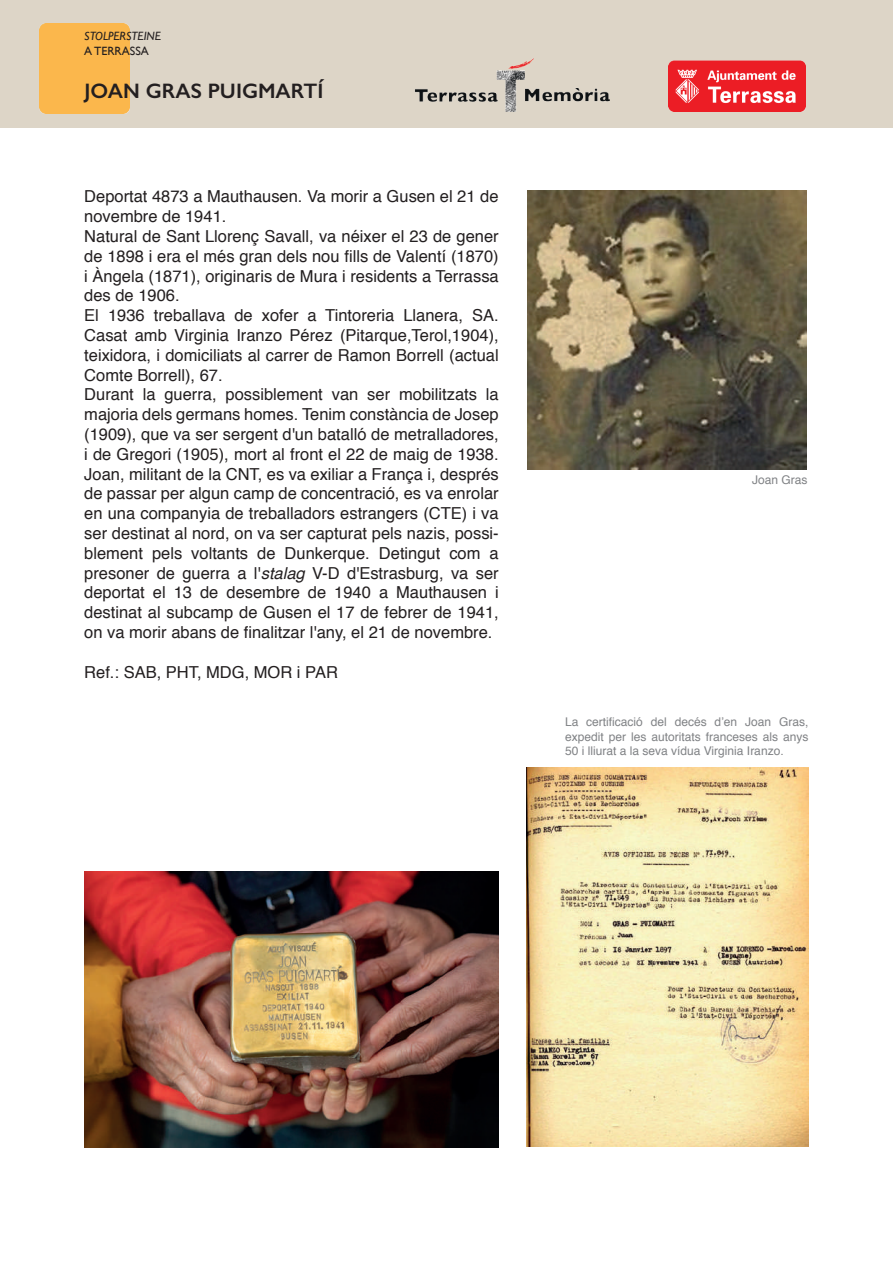
<style>
.page{position:relative;width:893px;height:1263px;background:#fff}
.page>*{position:absolute;margin:0;border:0;box-sizing:border-box;transform-origin:0 0}
.t1{font:600 21px "Gill Sans";color:#231f20}
.t2{font:16.5px/19.8px "Helvetica";color:#231f20}
.t3{font:12px/14.4px "Helvetica";color:#808285;text-align:justify}
.t4{font:italic 12px "Gill Sans";color:#231f20}
.t5{font:12px "Gill Sans";color:#231f20}
.s1{font-style:italic}
</style>
<div class="page">
<div style="left:0;top:0;width:893px;height:127px;background:#ddd5c7"></div>
<img style="left:668px;top:60px;width:137px;height:52px">
<img style="left:415px;top:58px;width:194px;height:54px">
<div style="left:39px;top:23px;width:90px;height:91px;background:#fbb74c"></div>
<img style="left:527px;top:191px;width:280px;height:279px">
<img style="left:526px;top:767px;width:282px;height:379px">
<img style="left:84px;top:871px;width:415px;height:276px">
<p class="t4" style="left:84px;top:29px;width:78px">STOLPERSTEINE</p>
<p class="t5" style="left:84px;top:44px;width:66px">A TERRASSA</p>
<p class="t1" style="left:85px;top:78px;width:240px">JOAN GRAS PUIGMARTÍ</p>
<p class="t2" style="left:84px;top:187px;width:416px">Deportat 4873 a Mauthausen. Va morir a Gusen el 21 de novembre de 1941.<br>Natural de Sant Llorenç Savall, va néixer el 23 de gener de 1898 i era el més gran dels nou fills de Valentí (1870) i Àngela (1871), originaris de Mura i residents a Terrassa des de 1906.<br>El 1936 treballava de xofer a Tintoreria Llanera, SA.<br>Casat amb Virginia Iranzo Pérez (Pitarque,Terol,1904), teixidora, i domiciliats al carrer de Ramon Borrell (actual Comte Borrell), 67.<br>Durant la guerra, possiblement van ser mobilitzats la majoria dels germans homes. Tenim constància de Josep (1909), que va ser sergent d'un batalló de metralladores, i de Gregori (1905), mort al front el 22 de maig de 1938.<br>Joan, militant de la CNT, es va exiliar a França i, després de passar per algun camp de concentració, es va enrolar en una companyia de treballadors estrangers (CTE) i va ser destinat al nord, on va ser capturat pels nazis, possi&shy;blement pels voltants de Dunkerque. Detingut com a presoner de guerra a l'<span class="s1">stalag</span> V-D d'Estrasburg, va ser deportat el 13 de desembre de 1940 a Mauthausen i destinat al subcamp de Gusen el 17 de febrer de 1941, on va morir abans de finalitzar l'any, el 21 de novembre.</p>
<p class="t2" style="left:84px;top:662px;width:255px">Ref.: SAB, PHT, MDG, MOR i PAR</p>
<p class="t3" style="left:752px;top:473px;width:57px">Joan Gras</p>
<p class="t3" style="left:565px;top:715px;width:245px">La certificació del decés d’en Joan Gras, expedit per les autoritats franceses als anys 50 i lliurat a la seva vídua Virginia Iranzo.</p>
</div>
